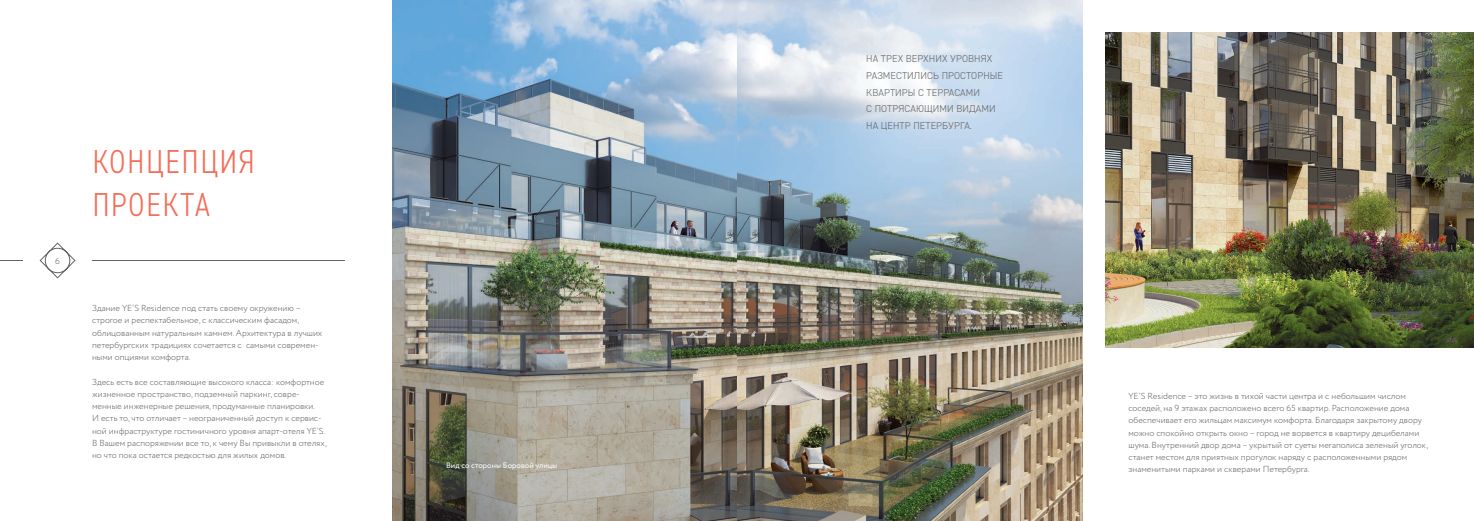
<style>
.page{position:relative;width:1474px;height:521px;background:#fff}
.page>*{position:absolute;margin:0;border:0;box-sizing:border-box;transform-origin:0 0}
.t1{font:300 33.25px/43.5px "DIN2014 Narrow";letter-spacing:.06em;color:#f26f59}
.t2{font:300 10.06px/16.8px "DIN2014";letter-spacing:.01em;color:#636366}
.t3{font:300 8.75px/12.2px "Circe";color:#636366}
.t4{font:7.88px "Circe";color:#fff}
</style>
<div class="page">
<img style="left:392px;top:0;width:690px;height:521px">
<img style="left:1105px;top:33px;width:368px;height:314px">
<hr style="left:92px;top:260px;width:253px;height:1px;background:#636366">
<svg style="left:0;top:260px;width:23px;height:1px"></svg>
<svg style="left:39px;top:242px;width:37px;height:37px"></svg>
<p class="t3" style="left:55px;top:255px;width:6px">6</p>
<h1 class="t1" style="left:92px;top:139px;width:164px">КОНЦЕПЦИЯ<br>ПРОЕКТА</h1>
<p class="t3" style="left:92px;top:302px;width:232px">Здание YE’S Residence под стать своему окружению – строгое и респектабельное, с классическим фасадом, облицованным натуральным камнем. Архитектура в лучших петербургских традициях сочетается с самыми современ&shy;ными опциями комфорта.</p>
<p class="t3" style="left:92px;top:376px;width:236px">Здесь есть все составляющие высокого класса: комфортное жизненное пространство, подземный паркинг, совре&shy;менные инженерные решения, продуманные планировки.<br>И есть то, что отличает – неограниченный доступ к сервис&shy;ной инфраструктуре гостиничного уровня апарт-отеля YE’S.<br>В Вашем распоряжении все то, к чему Вы привыкли в отелях, но что пока остается редкостью для жилых домов.</p>
<p class="t4" style="left:446px;top:460px;width:113px">Вид со стороны Боровой улицы</p>
<p class="t2" style="left:866px;top:50px;width:138px">НА ТРЕХ ВЕРХНИХ УРОВНЯХ<br>РАЗМЕСТИЛИСЬ ПРОСТОРНЫЕ<br>КВАРТИРЫ С ТЕРРАСАМИ<br>С ПОТРЯСАЮЩИМИ ВИДАМИ<br>НА ЦЕНТР ПЕТЕРБУРГА.</p>
<p class="t3" style="left:1128px;top:390px;width:301px">YE’S Residence – это жизнь в тихой части центра и с небольшим числом соседей, на 9 этажах расположено всего 65 квартир. Расположение дома обеспечивает его жильцам максимум комфорта. Благодаря закрытому двору можно спокойно открыть окно – город не ворвется в квартиру децибелами шума. Внутренний двор дома – укрытый от суеты мегаполиса зеленый уголок, станет местом для приятных прогулок наряду с расположенными рядом знаменитыми парками и скверами Петербурга.</p>
</div>
